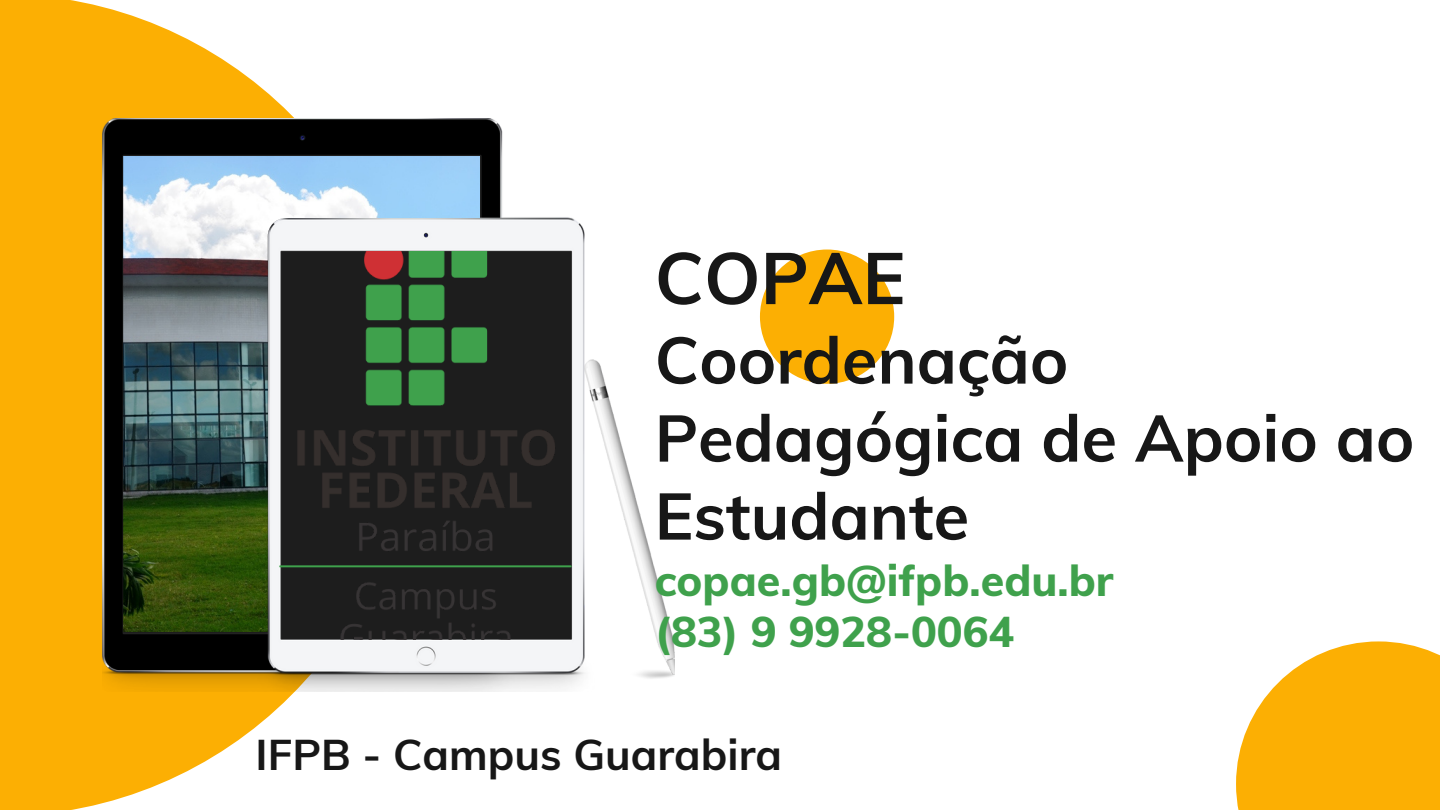
<style>
.page{position:relative;width:1440px;height:810px;background:#fff}
.page>*{position:absolute;margin:0;border:0;box-sizing:border-box;transform-origin:0 0}
.t1{font:700 72px "Muli";color:#171717}
.t2{font:700 65px/78px "Muli";color:#171717}
.t3{font:800 43px/51px "Muli";color:#3fa14c}
.t4{font:700 43px "Muli";color:#171717}
</style>
<div class="page">
<div style="left:760px;top:250px;width:134px;height:134px;background:#fcaf03;border-radius:50%"></div>
<svg style="left:0;top:0;width:295px;height:810px;fill:#fcaf03"></svg>
<img style="left:102px;top:118px;width:573px;height:574px">
<img style="left:280px;top:252px;width:291px;height:387px">
<img style="left:123px;top:156px;width:357px;height:476px">
<svg style="left:1236px;top:641px;width:204px;height:169px;background:#fcba27"></svg>
<p class="t1" style="left:655px;top:232px;width:252px">COPAE</p>
<p class="t2" style="left:655px;top:320px;width:761px">Coordenação<br>Pedagógica de Apoio ao<br>Estudante</p>
<p class="t3" style="left:655px;top:554px;width:460px">copae.gb@ifpb.edu.br (83) 9 9928-0064</p>
<p class="t4" style="left:256px;top:727px;width:528px">IFPB - Campus Guarabira</p>
</div>
